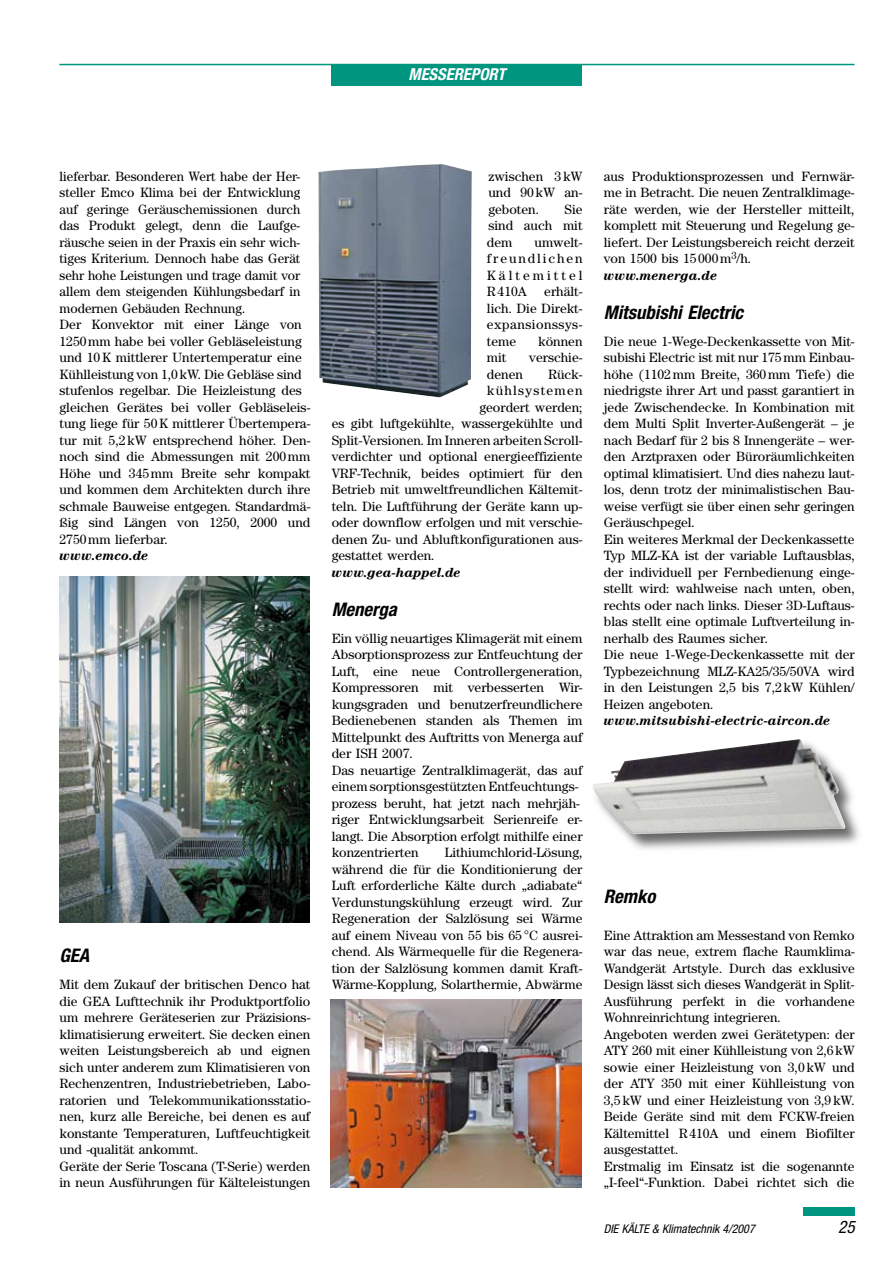
<style>
.page{position:relative;width:893px;height:1263px;background:#fff}
.page>*{position:absolute;margin:0;border:0;box-sizing:border-box;transform-origin:0 0}
.t1{font:italic 700 condensed 18.75px "Helvetica Neue LT Std";color:#000}
.t2{font:italic condensed 17.25px "Helvetica Neue LT Std";color:#000}
.t3{font:italic 700 condensed 16.5px "Helvetica Neue LT Std";color:#fff}
.t4{font:13.5px/16.5px "Century Std";color:#000}
.t5{font:italic 700 13.5px "Century Std";color:#000}
.t6{font:13.5px "Century Std";letter-spacing:.095em;color:#000}
.t7{font:italic condensed 12px "Helvetica Neue LT Std";color:#000}
.s1{font-weight:700;font-style:italic}
</style>
<div class="page">
<img style="left:318px;top:164px;width:154px;height:233px">
<div style="left:590px;top:737px;width:275px;height:117px;background:#000;opacity:.6"></div>
<img style="left:591px;top:739px;width:254px;height:95px">
<img style="left:60px;top:576px;width:250px;height:346px">
<img style="left:331px;top:1000px;width:250px;height:187px">
<div style="left:804px;top:1208px;width:51px;height:8px;background:#00957e"></div>
<div style="left:331px;top:65px;width:251px;height:20px;background:#00957e"></div>
<hr style="left:59px;top:64px;width:795px;height:1px;background:#00957e">
<p class="t3" style="left:408px;top:64px;width:98px">messereport</p>
<p class="t4" style="left:60px;top:168px;width:252px">lieferbar. Besonderen Wert habe der Her&shy;steller Emco Klima bei der Entwicklung auf geringe Geräuschemissionen durch das Produkt gelegt, denn die Laufge&shy;räusche seien in der Praxis ein sehr wich&shy;tiges Kriterium. Dennoch habe das Gerät sehr hohe Leistungen und trage damit vor allem dem steigenden Kühlungsbedarf in modernen Gebäuden Rechnung.<br>Der Konvektor mit einer Länge von 1250mm habe bei voller Gebläseleistung und 10K mittlerer Untertemperatur eine Kühlleistung von 1,0kW. Die Gebläse sind stufenlos regelbar. Die Heizleistung des gleichen Gerätes bei voller Gebläseleis&shy;tung liege für 50K mittlerer Übertempera&shy;tur mit 5,2kW entsprechend höher. Den&shy;noch sind die Abmessungen mit 200mm Höhe und 345mm Breite sehr kompakt und kommen dem Architekten durch ihre schmale Bauweise entgegen. Standardmä&shy;ßig sind Längen von 1250, 2000 und 2750mm lieferbar.</p>
<p class="t5" style="left:60px;top:548px;width:91px">www.emco.de</p>
<h1 class="t1" style="left:60px;top:944px;width:31px">GEA</h1>
<p class="t4" style="left:60px;top:976px;width:252px">Mit dem Zukauf der britischen Denco hat die GEA Lufttechnik ihr Produktportfolio um mehrere Geräteserien zur Präzisions&shy;klimatisierung erweitert. Sie decken einen weiten Leistungsbereich ab und eignen sich unter anderem zum Klimatisieren von Rechenzentren, Industriebetrieben, Labo&shy;ratorien und Telekommunikationsstatio&shy;nen, kurz alle Bereiche, bei denen es auf konstante Temperaturen, Luftfeuchtigkeit und -qualität ankommt.<br>Geräte der Serie Toscana (T-Serie) werden in neun Ausführungen für Kälteleistungen</p>
<p class="t4" style="left:488px;top:168px;width:96px;text-align:justify">zwischen 3kW und 90kW an&shy;geboten.</p>
<p class="t4" style="left:487px;top:201px;width:97px;text-align:justify;text-indent:78px">Sie sind auch mit dem</p>
<p class="t4" style="left:487px;top:234px;width:97px;text-align:justify;text-indent:48px">umwelt&shy;freundlichen Kältemittel R410A</p>
<p class="t4" style="left:487px;top:283px;width:97px;text-align:justify;text-indent:57px">erhält&shy;lich. Die Direkt&shy;expansionssys&shy;teme</p>
<p class="t4" style="left:538px;top:333px;width:46px">können</p>
<p class="t4" style="left:487px;top:349px;width:21px">mit</p>
<p class="t4" style="left:529px;top:349px;width:55px">verschie-</p>
<p class="t4" style="left:487px;top:366px;width:38px">denen</p>
<p class="t4" style="left:548px;top:366px;width:36px">Rück-</p>
<p class="t6" style="left:487px;top:383px;width:97px">kühlsystemen</p>
<p class="t4" style="left:479px;top:399px;width:105px">geordert werden;</p>
<p class="t4" style="left:332px;top:415px;width:252px">es gibt luftgekühlte, wassergekühlte und</p>
<p class="t4" style="left:332px;top:432px;width:252px">Split-Versionen. Im Inneren arbeiten Scroll-</p>
<p class="t4" style="left:332px;top:448px;width:252px">verdichter und optional energieeffiziente</p>
<p class="t4" style="left:332px;top:465px;width:252px">VRF-Technik, beides optimiert für den</p>
<p class="t4" style="left:332px;top:481px;width:252px">Betrieb mit umweltfreundlichen Kältemit-</p>
<p class="t4" style="left:332px;top:498px;width:252px">teln. Die Luftführung der Geräte kann up-</p>
<p class="t4" style="left:332px;top:514px;width:252px">oder downflow erfolgen und mit verschie-</p>
<p class="t4" style="left:332px;top:531px;width:252px">denen Zu- und Abluftkonfigurationen aus-</p>
<p class="t4" style="left:332px;top:547px;width:105px">gestattet werden.</p>
<p class="t5" style="left:332px;top:564px;width:131px">www.gea-happel.de</p>
<h1 class="t1" style="left:332px;top:598px;width:67px">Menerga</h1>
<p class="t4" style="left:332px;top:630px;width:252px">Ein völlig neuartiges Klimagerät mit einem Absorptionsprozess zur Entfeuchtung der Luft, eine neue Controllergeneration, Kompressoren mit verbesserten Wir&shy;kungsgraden und benutzerfreundlichere Bedienebenen standen als Themen im Mittelpunkt des Auftritts von Menerga auf der ISH 2007.<br>Das neuartige Zentralklimagerät, das auf einem sorptionsgestützten Entfeuchtungs&shy;prozess beruht, hat jetzt nach mehrjäh&shy;riger Entwicklungsarbeit Serienreife er&shy;langt. Die Absorption erfolgt mithilfe einer konzentrierten</p>
<p class="t4" style="left:332px;top:844px;width:252px;text-align:justify;text-indent:113px">Lithiumchlorid-Lösung, während die für die Konditionierung der Luft erforderliche Kälte durch „adiabate“ Verdunstungskühlung erzeugt wird. Zur Regeneration der Salzlösung sei Wärme auf einem Niveau von 55 bis 65 °C ausrei&shy;chend. Als Wärmequelle für die Regenera&shy;tion der Salzlösung kommen damit Kraft-Wärme-Kopplung, Solarthermie, Abwärme</p>
<p class="t4" style="left:604px;top:168px;width:252px">aus Produktionsprozessen und Fernwär&shy;me in Betracht. Die neuen Zentralklimage&shy;räte werden, wie der Hersteller mitteilt, komplett mit Steuerung und Regelung ge&shy;liefert. Der Leistungsbereich reicht derzeit von 1500 bis 15000m<sup>3</sup>/h. <span class="s1">www.menerga.de</span></p>
<h1 class="t1" style="left:604px;top:301px;width:141px">Mitsubishi Electric</h1>
<p class="t4" style="left:604px;top:333px;width:252px">Die neue 1-Wege-Deckenkassette von Mit&shy;subishi Electric ist mit nur 175mm Einbau&shy;höhe (1102mm Breite, 360mm Tiefe) die niedrigste ihrer Art und passt garantiert in jede Zwischendecke. In Kombination mit dem Multi Split Inverter-Außengerät – je nach Bedarf für 2 bis 8 Innengeräte – wer&shy;den Arztpraxen oder Büroräumlichkeiten optimal klimatisiert. Und dies nahezu laut&shy;los, denn trotz der minimalistischen Bau&shy;weise verfügt sie über einen sehr geringen Geräuschpegel.<br>Ein weiteres Merkmal der Deckenkassette Typ MLZ-KA ist der variable Luftausblas, der individuell per Fernbedienung einge&shy;stellt wird: wahlweise nach unten, oben, rechts oder nach links. Dieser 3D-Luftaus&shy;blas stellt eine optimale Luftverteilung in&shy;nerhalb des Raumes sicher.<br>Die neue 1-Wege-Deckenkassette mit der Typbezeichnung MLZ-KA25/35/50VA wird in den Leistungen 2,5 bis 7,2kW Kühlen/ Heizen angeboten.</p>
<p class="t5" style="left:604px;top:713px;width:228px">www.mitsubishi-electric-aircon.de</p>
<h1 class="t1" style="left:604px;top:884px;width:54px">Remko</h1>
<p class="t4" style="left:604px;top:927px;width:252px">Eine Attraktion am Messestand von Remko war das neue, extrem flache Raumklima-Wandgerät Artstyle. Durch das exklusive Design lässt sich dieses Wandgerät in Split-Ausführung perfekt in die vorhandene Wohnreinrichtung integrieren.<br>Angeboten werden zwei Gerätetypen: der ATY 260 mit einer Kühlleistung von 2,6kW sowie einer Heizleistung von 3,0kW und der ATY 350 mit einer Kühlleistung von 3,5kW und einer Heizleistung von 3,9kW.<br>Beide Geräte sind mit dem FCKW-freien Kältemittel R410A und einem Biofilter ausgestattet.<br>Erstmalig im Einsatz ist die sogenannte „I-feel“-Funktion. Dabei richtet sich die</p>
<p class="t7" style="left:604px;top:1222px;width:152px">DIE KÄLTE &amp; Klimatechnik 4/2007</p>
<p class="t2" style="left:838px;top:1217px;width:18px">25</p>
</div>
